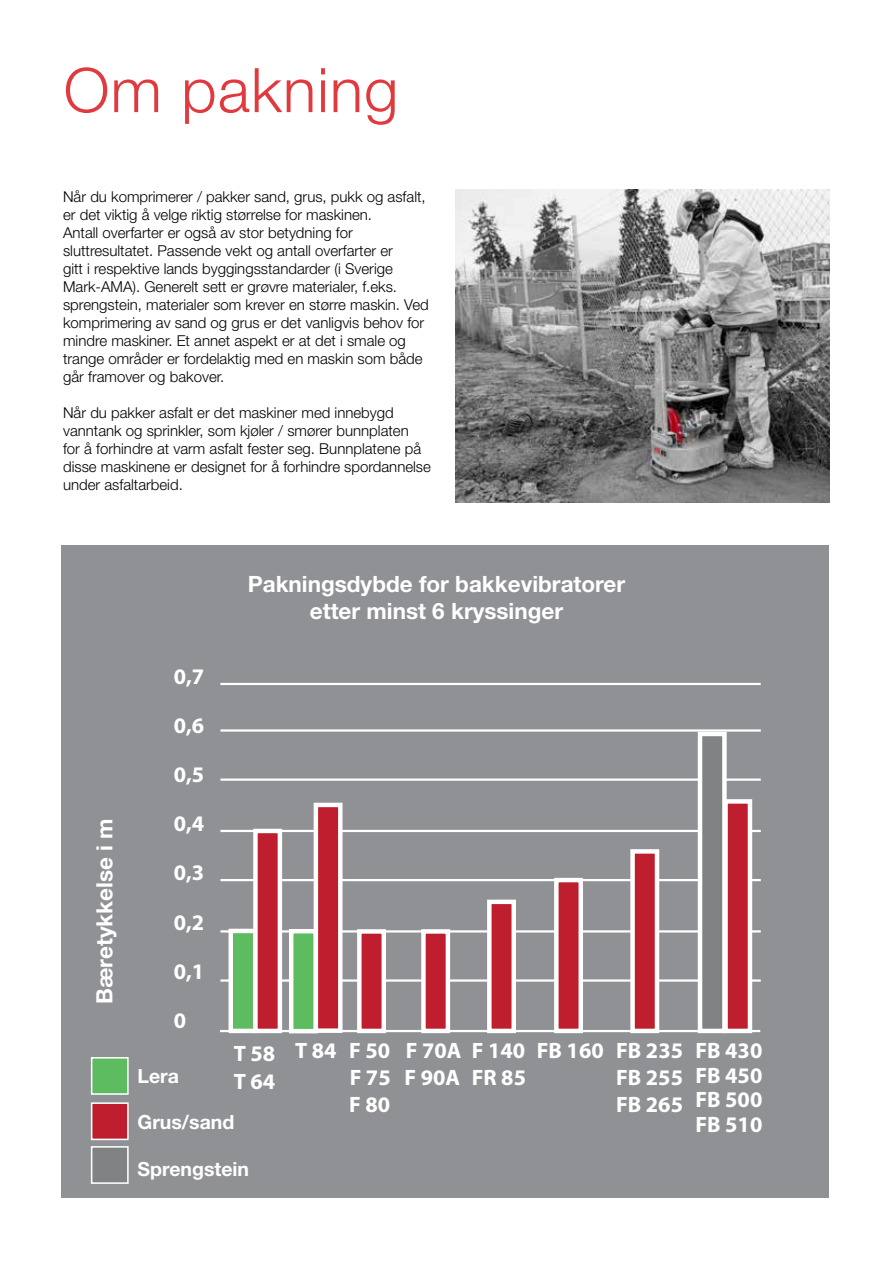
<style>
.page{position:relative;width:893px;height:1263px;background:#fff}
.page>*{position:absolute;margin:0;border:0;box-sizing:border-box;transform-origin:0 0}
.t1{font:300 61.5px "Helvetica Neue";letter-spacing:.02em;color:#e03a3e}
.t2{font:700 22.5px/27px "Helvetica Neue";color:#fff;text-align:center}
.t3{font:700 22.35px/49.1px "Myriad Pro";color:#fff;text-align:justify}
.t4{font:700 19.5px "Helvetica Neue";color:#fff}
.t5{font:300 15px/18px "Helvetica Neue";color:#000}
</style>
<div class="page">
<div style="left:62px;top:546px;width:767px;height:652px;background:#8f9194"></div>
<hr style="left:220px;top:979px;width:541px;height:3px;background:#fff">
<hr style="left:220px;top:930px;width:541px;height:2px;background:#fff">
<hr style="left:220px;top:879px;width:541px;height:2px;background:#fff">
<hr style="left:220px;top:830px;width:541px;height:2px;background:#fff">
<hr style="left:220px;top:778px;width:541px;height:3px;background:#fff">
<hr style="left:220px;top:729px;width:541px;height:3px;background:#fff">
<hr style="left:220px;top:683px;width:541px;height:2px;background:#fff">
<hr style="left:220px;top:1030px;width:540px;height:2px;background:#fff">
<div style="left:231px;top:931px;width:24px;height:100px;background:#5ebc60"></div>
<div style="left:229px;top:929px;width:28px;height:104px;border:4px solid #fff"></div>
<div style="left:255px;top:831px;width:25px;height:200px;background:#be1e2d"></div>
<div style="left:253px;top:829px;width:29px;height:204px;border:4px solid #fff"></div>
<div style="left:359px;top:931px;width:25px;height:100px;background:#be1e2d"></div>
<div style="left:357px;top:929px;width:29px;height:104px;border:4px solid #fff"></div>
<div style="left:423px;top:931px;width:25px;height:100px;background:#be1e2d"></div>
<div style="left:421px;top:929px;width:29px;height:104px;border:4px solid #fff"></div>
<div style="left:489px;top:902px;width:25px;height:129px;background:#be1e2d"></div>
<div style="left:487px;top:900px;width:29px;height:133px;border:4px solid #fff"></div>
<div style="left:556px;top:880px;width:25px;height:151px;background:#be1e2d"></div>
<div style="left:554px;top:878px;width:29px;height:155px;border:4px solid #fff"></div>
<div style="left:316px;top:805px;width:24px;height:226px;background:#be1e2d"></div>
<div style="left:314px;top:803px;width:29px;height:230px;border:4px solid #fff"></div>
<div style="left:633px;top:851px;width:24px;height:180px;background:#be1e2d"></div>
<div style="left:630px;top:849px;width:29px;height:184px;border:4px solid #fff"></div>
<div style="left:700px;top:734px;width:24px;height:297px;background:#808284"></div>
<div style="left:698px;top:732px;width:29px;height:301px;border:4px solid #fff"></div>
<div style="left:725px;top:801px;width:25px;height:230px;background:#be1e2d"></div>
<div style="left:723px;top:799px;width:29px;height:234px;border:4px solid #fff"></div>
<div style="left:291px;top:931px;width:25px;height:100px;background:#5ebc60"></div>
<div style="left:289px;top:929px;width:29px;height:104px;border:4px solid #fff"></div>
<div style="left:92px;top:1103px;width:36px;height:36px;background:#be1e2d"></div>
<div style="left:91px;top:1102px;width:38px;height:38px;border:2px solid #fff"></div>
<div style="left:92px;top:1147px;width:36px;height:36px;background:#808284"></div>
<div style="left:91px;top:1146px;width:38px;height:38px;border:2px solid #fff"></div>
<div style="left:92px;top:1058px;width:36px;height:36px;background:#5ebc60"></div>
<div style="left:91px;top:1057px;width:38px;height:38px;border:2px solid #fff"></div>
<img style="left:455px;top:189px;width:374px;height:313px">
<h1 class="t1" style="left:64px;top:64px;width:336px">Om pakning</h1>
<p class="t5" style="left:63px;top:189px;width:367px">Når du komprimerer / pakker sand, grus, pukk og asfalt, er det viktig å velge riktig størrelse for maskinen.<br>Antall overfarter er også av stor betydning for sluttresultatet. Passende vekt og antall overfarter er<br>gitt i respektive lands byggingsstandarder (i Sverige Mark-AMA). Generelt sett er grøvre materialer, f.eks. sprengstein, materialer som krever en større maskin. Ved komprimering av sand og grus er det vanligvis behov for mindre maskiner. Et annet aspekt er at det i smale og trange områder er fordelaktig med en maskin som både går framover og bakover.</p>
<p class="t5" style="left:63px;top:405px;width:369px">Når du pakker asfalt er det maskiner med innebygd vanntank og sprinkler, som kjøler / smører bunnplaten<br>for å forhindre at varm asfalt fester seg. Bunnplatene på disse maskinene er designet for å forhindre spordannelse under asfaltarbeid.</p>
<h2 class="t2" style="left:93px;top:1004px;width:187px;rotate:-90deg">Bæretykkelse i m</h2>
<h3 class="t3" style="left:174px;top:653px;width:32px">0,7<br>0,6<br>0,5<br>0,4<br>0,3<br>0,2<br>0,1<br>0</h3>
<h2 class="t2" style="left:248px;top:572px;width:379px">Pakningsdybde for bakkevibratorer etter minst 6 kryssinger</h2>
<h3 class="t3" style="left:234px;top:1028px;width:104px">T 58 T 84</h3>
<h3 class="t4" style="left:138px;top:1068px;width:43px">Lera</h3>
<h3 class="t3" style="left:234px;top:1058px;width:43px">T 64</h3>
<h3 class="t4" style="left:138px;top:1114px;width:98px">Grus/sand</h3>
<h3 class="t4" style="left:138px;top:1160px;width:113px">Sprengstein</h3>
<h3 class="t3" style="left:349px;top:1038px;width:114px;line-height:26.8px">F 50 F 70A<br>F 75</h3>
<h3 class="t3" style="left:404px;top:1054px;width:57px">F 90A</h3>
<h3 class="t3" style="left:349px;top:1081px;width:43px">F 80</h3>
<h3 class="t3" style="left:616px;top:1038px;width:68px;line-height:26.8px;text-indent:-144px">F 140 FB 160 FB 235<br>FB 255<br>FB 265</h3>
<h3 class="t3" style="left:695px;top:1039px;width:68px;line-height:24.6px">FB 430<br>FB 450<br>FB 500<br>FB 510</h3>
<h3 class="t3" style="left:472px;top:1054px;width:56px">FR 85</h3>
</div>
